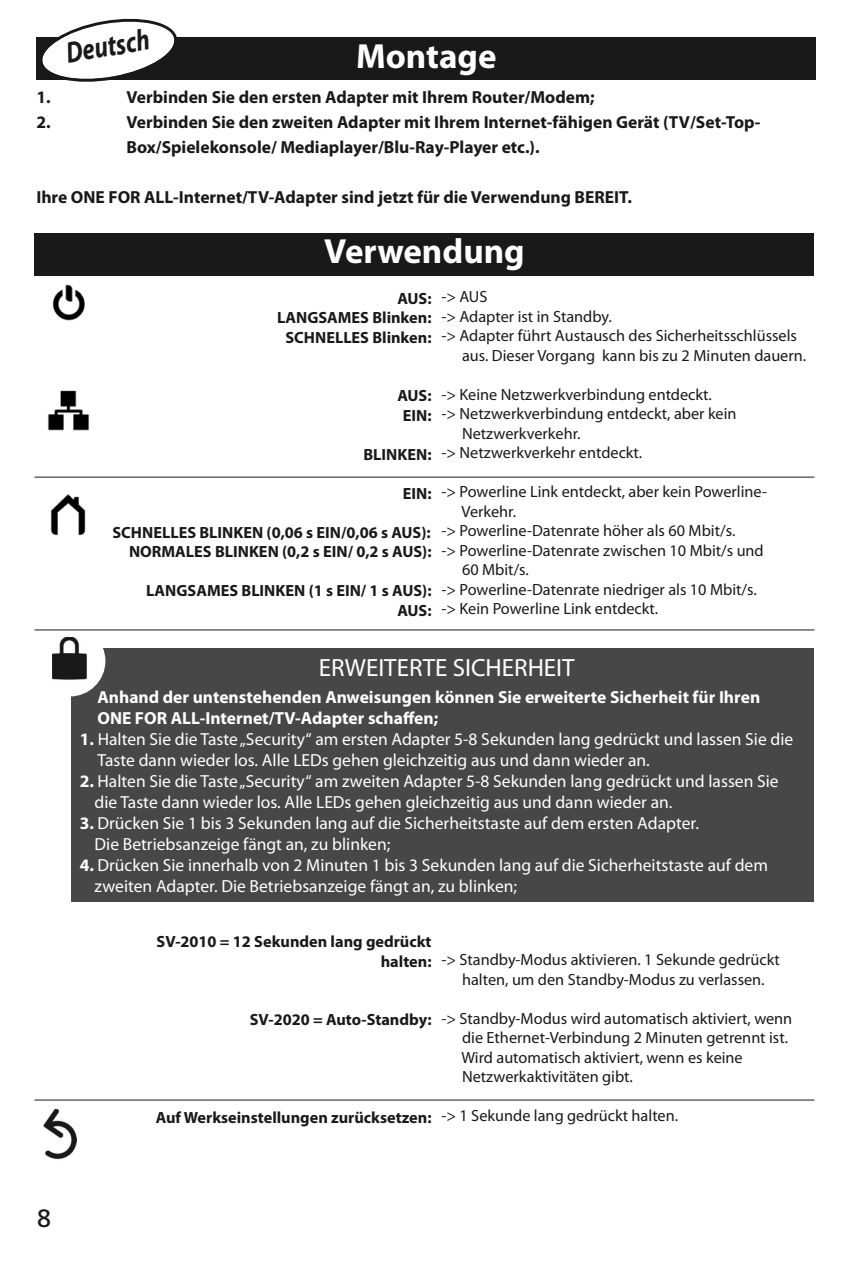
<style>
.page{position:relative;width:849px;height:1274px;background:#fff}
.page>*{position:absolute;margin:0;border:0;box-sizing:border-box;transform-origin:0 0}
.t1{font:700 35px "Myriad Pro";color:#fff}
.t2{font:italic 700 30px "Myriad Pro";color:#191919;scale:.8 1}
.t3{font:25px "Myriad Pro";color:#fff}
.t4{font:25px "Frutiger";color:#191919}
.t5{font:17.5px/21px "Myriad Pro";color:#fff}
.t6{font:700 17.5px/25px "Myriad Pro";color:#191919}
.t7{font:700 17.5px/21px "Myriad Pro";color:#fff}
.t8{font:16.25px/19.5px "Myriad Pro";color:#191919;text-align:center}
.t9{font:700 16.25px/19.5px "Myriad Pro";color:#191919;text-align:right}
.s1{font-weight:700}
</style>
<div class="page">
<img style="left:43px;top:1109px;width:33px;height:51px">
<div style="left:36px;top:38px;width:780px;height:42px;background:#191919"></div>
<svg style="left:37px;top:18px;width:143px;height:64px"></svg>
<img style="left:52px;top:284px;width:33px;height:37px">
<img style="left:48px;top:390px;width:41px;height:41px">
<img style="left:50px;top:494px;width:36px;height:42px">
<hr style="left:34px;top:477px;width:780px;height:1px;background:#191919">
<hr style="left:34px;top:1099px;width:780px;height:1px;background:#191919">
<div style="left:34px;top:233px;width:780px;height:42px;background:#191919"></div>
<div style="left:71px;top:647px;width:742px;height:254px;background:#474747"></div>
<div style="left:34px;top:625px;width:71px;height:71px;background:#fff;border-radius:50%"></div>
<img style="left:52px;top:637px;width:35px;height:43px">
<hr style="left:34px;top:629px;width:780px;height:1px;background:#191919">
<h2 class="t2" style="left:64px;top:42px;width:107px;rotate:-10deg">Deutsch</h2>
<h1 class="t1" style="left:356px;top:43px;width:142px">Montage</h1>
<p class="t6" style="left:36px;top:86px;width:16px">1.</p>
<p class="t6" style="left:126px;top:86px;width:469px">Verbinden Sie den ersten Adapter mit Ihrem Router/Modem;</p>
<p class="t6" style="left:36px;top:111px;width:16px">2.</p>
<p class="t6" style="left:126px;top:111px;width:635px">Verbinden Sie den zweiten Adapter mit Ihrem Internet-fähigen Gerät (TV/Set-Top-<br>Box/Spielekonsole/ Mediaplayer/Blu-Ray-Player etc.).</p>
<p class="t6" style="left:36px;top:186px;width:597px">Ihre ONE FOR ALL-Internet/TV-Adapter sind jetzt für die Verwendung BEREIT.</p>
<h1 class="t1" style="left:324px;top:238px;width:202px">Verwendung</h1>
<p class="t9" style="left:277px;top:290px;width:156px">AUS:<br>LANGSAMES Blinken:<br>SCHNELLES Blinken:</p>
<p class="t9" style="left:397px;top:387px;width:36px;text-align:center">AUS:<br>EIN:</p>
<p class="t9" style="left:363px;top:446px;width:70px">BLINKEN:</p>
<p class="t9" style="left:403px;top:485px;width:30px">EIN:</p>
<p class="t9" style="left:112px;top:524px;width:320px">SCHNELLES BLINKEN (0,06 s EIN/0,06 s AUS):<br>NORMALES BLINKEN (0,2 s EIN/ 0,2 s AUS):</p>
<p class="t9" style="left:146px;top:582px;width:287px">LANGSAMES BLINKEN (1 s EIN/ 1 s AUS):<br>AUS:</p>
<p class="t8" style="left:441px;top:288px;width:48px">-&gt; AUS</p>
<p class="t8" style="left:441px;top:308px;width:172px">-&gt; Adapter ist in Standby.</p>
<p class="t8" style="left:441px;top:327px;width:357px">-&gt; Adapter führt Austausch des Sicherheitsschlüssels</p>
<p class="t8" style="left:462px;top:347px;width:345px">aus. Dieser Vorgang kann bis zu 2 Minuten dauern.</p>
<p class="t8" style="left:441px;top:386px;width:272px">-&gt; Keine Netzwerkverbindung entdeckt.</p>
<p class="t8" style="left:441px;top:405px;width:297px">-&gt; Netzwerkverbindung entdeckt, aber kein</p>
<p class="t8" style="left:462px;top:425px;width:120px">Netzwerkverkehr.</p>
<p class="t8" style="left:441px;top:444px;width:202px">-&gt; Netzwerkverkehr entdeckt.</p>
<p class="t8" style="left:441px;top:483px;width:327px">-&gt; Powerline Link entdeckt, aber kein Powerline-</p>
<p class="t8" style="left:461px;top:503px;width:56px">Verkehr.</p>
<p class="t8" style="left:441px;top:522px;width:295px">-&gt; Powerline-Datenrate höher als 60 Mbit/s.</p>
<p class="t8" style="left:441px;top:542px;width:324px">-&gt; Powerline-Datenrate zwischen 10 Mbit/s und</p>
<p class="t8" style="left:462px;top:561px;width:68px">60 Mbit/s.</p>
<p class="t8" style="left:441px;top:581px;width:317px">-&gt; Powerline-Datenrate niedriger als 10 Mbit/s.</p>
<p class="t8" style="left:441px;top:600px;width:218px">-&gt; Kein Powerline Link entdeckt.</p>
<h3 class="t3" style="left:319px;top:658px;width:257px">ERWEITERTE SICHERHEIT</h3>
<p class="t7" style="left:97px;top:688px;width:664px">Anhand der untenstehenden Anweisungen können Sie erweiterte Sicherheit für Ihren<br>ONE FOR ALL-Internet/TV-Adapter schaffen;</p>
<p class="t5" style="left:98px;top:730px;width:697px;text-indent:-18px"><span class="s1">1.</span> Halten Sie die Taste„Security“ am ersten Adapter 5-8 Sekunden lang gedrückt und lassen Sie die<br>Taste dann wieder los. Alle LEDs gehen gleichzeitig aus und dann wieder an.</p>
<p class="t5" style="left:95px;top:772px;width:685px;text-indent:-15px"><span class="s1">2.</span> Halten Sie die Taste„Security“ am zweiten Adapter 5-8 Sekunden lang gedrückt und lassen Sie die Taste dann wieder los. Alle LEDs gehen gleichzeitig aus und dann wieder an.</p>
<p class="t5" style="left:95px;top:814px;width:606px;text-indent:-15px"><span class="s1">3.</span> Drücken Sie 1 bis 3 Sekunden lang auf die Sicherheitstaste auf dem ersten Adapter.<br>Die Betriebsanzeige fängt an, zu blinken;</p>
<p class="t5" style="left:95px;top:856px;width:674px;text-indent:-15px"><span class="s1">4.</span> Drücken Sie innerhalb von 2 Minuten 1 bis 3 Sekunden lang auf die Sicherheitstaste auf dem zweiten Adapter. Die Betriebsanzeige fängt an, zu blinken;</p>
<h3 class="t4" style="left:37px;top:1208px;width:15px">8</h3>
<p class="t9" style="left:157px;top:933px;width:276px">SV-2010 = 12 Sekunden lang gedrückt halten:</p>
<p class="t9" style="left:250px;top:1011px;width:183px">SV-2020 = Auto-Standby:</p>
<p class="t9" style="left:156px;top:1109px;width:277px">Auf Werkseinstellungen zurücksetzen:</p>
<p class="t8" style="left:441px;top:951px;width:340px">-&gt; Standby-Modus aktivieren. 1 Sekunde gedrückt halten, um den Standby-Modus zu verlassen.</p>
<p class="t8" style="left:461px;top:1010px;width:332px;text-align:left;text-indent:-20px">-&gt; Standby-Modus wird automatisch aktiviert, wenn die Ethernet-Verbindung 2 Minuten getrennt ist.<br>Wird automatisch aktiviert, wenn es keine Netzwerkaktivitäten gibt.</p>
<p class="t8" style="left:441px;top:1107px;width:238px">-&gt; 1 Sekunde lang gedrückt halten.</p>
</div>
